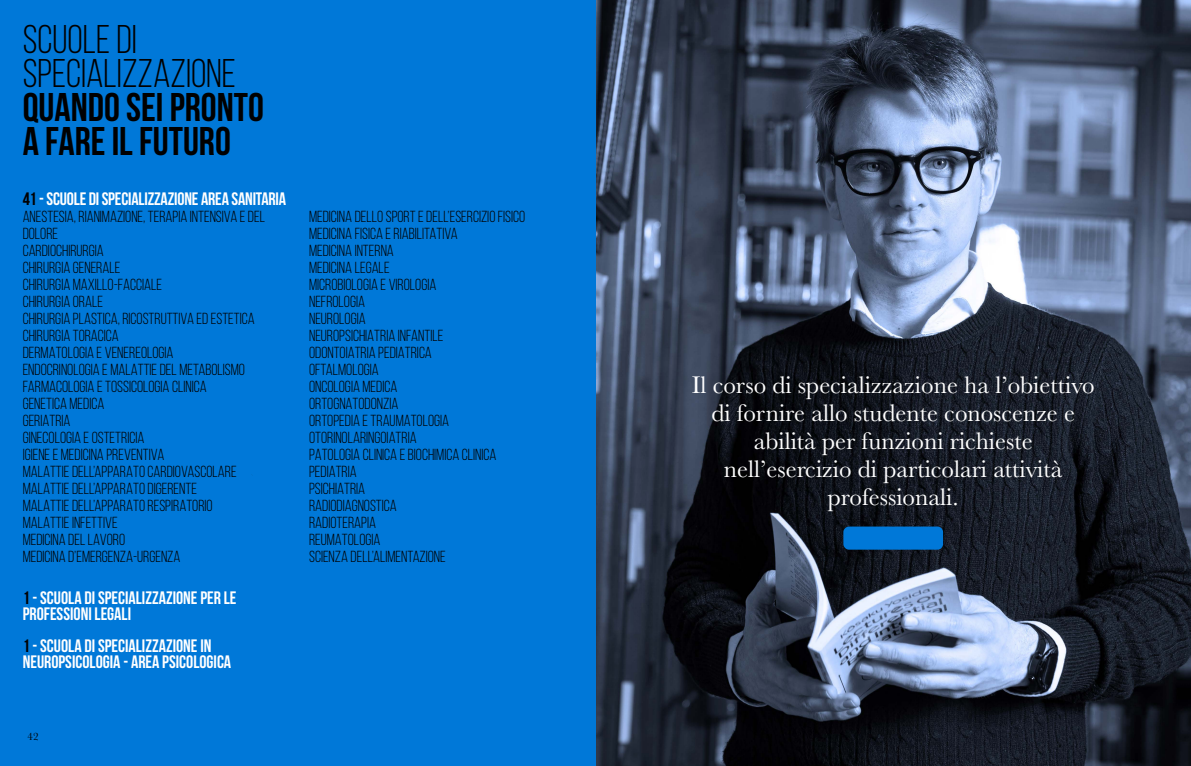
<style>
.page{position:relative;width:1191px;height:766px;background:#fff}
.page>*{position:absolute;margin:0;border:0;box-sizing:border-box;transform-origin:0 0}
.t1{font:40px/34px "Bebas Neue";color:#000}
.t2{font:40px/34px "Bebas Neue";color:#000}
.t3{font:25px/28px "Baskerville";color:#fff;text-align:center}
.t4{font:18px/16px "Bebas Neue";color:#fff}
.t5{font:16px/17px "Bebas Neue";color:#000}
.t6{font:11px "Baskerville";color:#000}
.s1{color:#000}
</style>
<div class="page">
<img style="left:595px;top:0;width:596px;height:765px">
<div style="left:0;top:0;width:595px;height:765px;background:#0078d8"></div>
<div style="left:843px;top:526px;width:100px;height:23px;background:#0078d8;border-radius:6px"></div>
<h1 class="t2" style="left:23px;top:22px;width:215px">SCUOLE DI<br>SPECIALIZZAZIONE</h1>
<h1 class="t1" style="left:23px;top:89px;width:243px">QUANDO SEI PRONTO<br>A FARE IL FUTURO</h1>
<p class="t4" style="left:23px;top:190px;width:265px"><span class="s1">41</span> - SCUOLE DI SPECIALIZZAZIONE AREA SANITARIA</p>
<p class="t5" style="left:23px;top:208px;width:244px">ANESTESIA, RIANIMAZIONE, TERAPIA INTENSIVA E DEL<br>DOLORE<br>CARDIOCHIRURGIA<br>CHIRURGIA GENERALE<br>CHIRURGIA MAXILLO-FACCIALE<br>CHIRURGIA ORALE<br>CHIRURGIA PLASTICA, RICOSTRUTTIVA ED ESTETICA<br>CHIRURGIA TORACICA<br>DERMATOLOGIA E VENEREOLOGIA<br>ENDOCRINOLOGIA E MALATTIE DEL METABOLISMO<br>FARMACOLOGIA E TOSSICOLOGIA CLINICA<br>GENETICA MEDICA<br>GERIATRIA<br>GINECOLOGIA E OSTETRICIA<br>IGIENE E MEDICINA PREVENTIVA<br>MALATTIE DELL’APPARATO CARDIOVASCOLARE<br>MALATTIE DELL’APPARATO DIGERENTE<br>MALATTIE DELL’APPARATO RESPIRATORIO<br>MALATTIE INFETTIVE<br>MEDICINA DEL LAVORO<br>MEDICINA D’EMERGENZA-URGENZA</p>
<p class="t5" style="left:309px;top:208px;width:218px">MEDICINA DELLO SPORT E DELL’ESERCIZIO FISICO<br>MEDICINA FISICA E RIABILITATIVA<br>MEDICINA INTERNA<br>MEDICINA LEGALE<br>MICROBIOLOGIA E VIROLOGIA<br>NEFROLOGIA<br>NEUROLOGIA<br>NEUROPSICHIATRIA INFANTILE<br>ODONTOIATRIA PEDIATRICA<br>OFTALMOLOGIA<br>ONCOLOGIA MEDICA<br>ORTOGNATODONZIA<br>ORTOPEDIA E TRAUMATOLOGIA<br>OTORINOLARINGOIATRIA<br>PATOLOGIA CLINICA E BIOCHIMICA CLINICA<br>PEDIATRIA<br>PSICHIATRIA<br>RADIODIAGNOSTICA<br>RADIOTERAPIA<br>REUMATOLOGIA<br>SCIENZA DELL’ALIMENTAZIONE</p>
<p class="t4" style="left:23px;top:589px;width:215px"><span class="s1">1</span> - SCUOLA DI SPECIALIZZAZIONE PER LE<br>PROFESSIONI LEGALI</p>
<p class="t4" style="left:23px;top:637px;width:210px"><span class="s1">1</span> - SCUOLA DI SPECIALIZZAZIONE IN<br>NEUROPSICOLOGIA - AREA PSICOLOGICA</p>
<p class="t6" style="left:28px;top:729px;width:12px">42</p>
<h2 class="t3" style="left:691px;top:371px;width:404px">Il corso di specializzazione ha l’obiettivo di fornire allo studente conoscenze e abilità per funzioni richieste nell’esercizio di particolari attività professionali.</h2>
</div>
